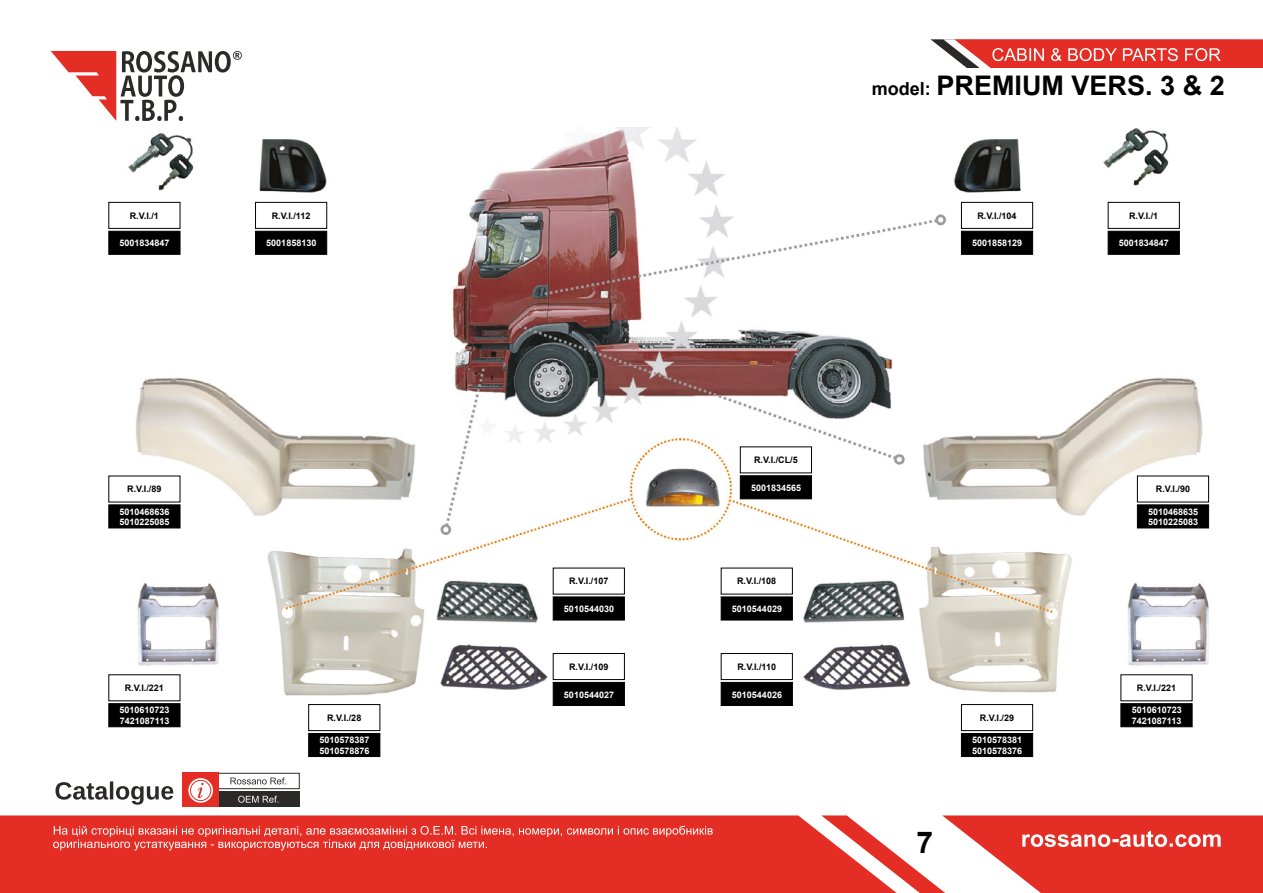
<style>
.page{position:relative;width:1263px;height:893px;background:#fff}
.page>*{position:absolute;margin:0;border:0;box-sizing:border-box;transform-origin:0 0}
.t1{font:700 30px "Arial";color:#000}
.t2{font:700 27px "Arial";color:#000}
.t3{font:700 9px/10.8px "Arial";color:#fff}
.t4{font:700 9px "Arial";color:#000}
.s1{font-size:18px}
</style>
<div class="page">
<svg style="left:0;top:815px;width:1263px;height:78px;background:#e7463e"></svg>
<svg style="left:51px;top:51px;width:191px;height:70px"></svg>
<svg style="left:55px;top:781px;width:118px;height:24px"></svg>
<svg style="left:930px;top:39px;width:333px;height:29px;background:#e1544d"></svg>
<svg style="left:1022px;top:830px;width:199px;height:17px"></svg>
<svg style="left:53px;top:826px;width:660px;height:24px;background:#e84e46"></svg>
<svg style="left:230px;top:777px;width:56px;height:7px"></svg>
<div style="left:217px;top:773px;width:83px;height:16px;border:1px solid #2b2a29"></div>
<div style="left:217px;top:791px;width:83px;height:16px;background:#2b2a29"></div>
<svg style="left:238px;top:796px;width:40px;height:7px"></svg>
<div style="left:182px;top:773px;width:36px;height:34px;background:#e42d24"></div>
<svg style="left:188px;top:778px;width:25px;height:25px"></svg>
<div style="left:191px;top:780px;width:20px;height:20px;background:#fefefe;border-radius:50%"></div>
<div style="left:190px;top:780px;width:21px;height:21px;border:1px solid #e42d24;border-radius:50%"></div>
<svg style="left:198px;top:783px;width:6px;height:15px"></svg>
<img style="left:121px;top:128px;width:1089px;height:581px">
<div style="left:108px;top:231px;width:72px;height:24px;background:#000;border:1px solid #000"></div>
<div style="left:108px;top:202px;width:72px;height:27px;background:#fff;border:1px solid #000"></div>
<div style="left:961px;top:231px;width:72px;height:24px;background:#000;border:1px solid #000"></div>
<div style="left:961px;top:202px;width:72px;height:27px;background:#fff;border:1px solid #000"></div>
<div style="left:255px;top:231px;width:72px;height:24px;background:#000;border:1px solid #000"></div>
<div style="left:255px;top:202px;width:72px;height:27px;background:#fff;border:1px solid #000"></div>
<div style="left:1108px;top:231px;width:72px;height:24px;background:#000;border:1px solid #000"></div>
<div style="left:1108px;top:202px;width:72px;height:27px;background:#fff;border:1px solid #000"></div>
<div style="left:108px;top:504px;width:72px;height:24px;background:#000;border:1px solid #000"></div>
<div style="left:108px;top:476px;width:72px;height:26px;background:#fff"></div>
<div style="left:1137px;top:504px;width:72px;height:24px;background:#000;border:1px solid #000"></div>
<div style="left:1137px;top:476px;width:72px;height:26px;background:#fff"></div>
<div style="left:308px;top:733px;width:72px;height:24px;background:#000"></div>
<div style="left:308px;top:704px;width:72px;height:27px;background:#fff;border:1px solid #000"></div>
<div style="left:553px;top:596px;width:72px;height:24px;background:#000;border:1px solid #000"></div>
<div style="left:553px;top:568px;width:72px;height:26px;background:#fff"></div>
<div style="left:721px;top:596px;width:72px;height:24px;background:#000;border:1px solid #000"></div>
<div style="left:721px;top:568px;width:72px;height:26px;background:#fff"></div>
<div style="left:740px;top:475px;width:72px;height:24px;background:#000;border:1px solid #000"></div>
<div style="left:740px;top:446px;width:72px;height:27px;background:#fff"></div>
<div style="left:553px;top:682px;width:72px;height:24px;background:#000;border:1px solid #000"></div>
<div style="left:553px;top:653px;width:72px;height:27px;background:#fff;border:1px solid #000"></div>
<div style="left:721px;top:682px;width:72px;height:24px;background:#000;border:1px solid #000"></div>
<div style="left:721px;top:653px;width:72px;height:27px;background:#fff;border:1px solid #000"></div>
<div style="left:961px;top:733px;width:72px;height:24px;background:#000"></div>
<div style="left:961px;top:704px;width:72px;height:27px;background:#fff;border:1px solid #000"></div>
<div style="left:1120px;top:703px;width:72px;height:24px;background:#000;border:1px solid #000"></div>
<div style="left:1120px;top:674px;width:72px;height:27px;background:#fff"></div>
<div style="left:108px;top:703px;width:72px;height:24px;background:#000;border:1px solid #000"></div>
<div style="left:108px;top:674px;width:72px;height:27px;background:#fff"></div>
<h2 class="t2" style="left:872px;top:67px;width:354px"><span class="s1">model:</span> PREMIUM VERS. 3 &amp; 2</h2>
<p class="t4" style="left:130px;top:210px;width:31px">R.V.I./1</p>
<p class="t4" style="left:272px;top:210px;width:40px">R.V.I./112</p>
<p class="t4" style="left:977px;top:210px;width:41px">R.V.I./104</p>
<p class="t4" style="left:1129px;top:210px;width:31px">R.V.I./1</p>
<p class="t3" style="left:120px;top:238px;width:52px">5001834847</p>
<p class="t3" style="left:266px;top:238px;width:52px">5001858130</p>
<p class="t3" style="left:972px;top:238px;width:52px">5001858129</p>
<p class="t3" style="left:1119px;top:238px;width:52px">5001834847</p>
<p class="t4" style="left:754px;top:454px;width:45px">R.V.I./CL/5</p>
<p class="t4" style="left:127px;top:483px;width:36px">R.V.I./89</p>
<p class="t3" style="left:751px;top:483px;width:52px">5001834565</p>
<p class="t4" style="left:1156px;top:483px;width:36px">R.V.I./90</p>
<p class="t3" style="left:120px;top:506px;width:52px">5010468636<br>5010225085</p>
<p class="t3" style="left:1148px;top:506px;width:52px">5010468635<br>5010225083</p>
<p class="t4" style="left:569px;top:575px;width:41px">R.V.I./107</p>
<p class="t4" style="left:737px;top:575px;width:41px">R.V.I./108</p>
<p class="t3" style="left:564px;top:604px;width:52px">5010544030</p>
<p class="t3" style="left:732px;top:604px;width:52px">5010544029</p>
<p class="t4" style="left:569px;top:661px;width:41px">R.V.I./109</p>
<p class="t4" style="left:737px;top:661px;width:40px">R.V.I./110</p>
<p class="t4" style="left:125px;top:682px;width:41px">R.V.I./221</p>
<p class="t3" style="left:564px;top:689px;width:52px">5010544027</p>
<p class="t3" style="left:732px;top:689px;width:52px">5010544026</p>
<p class="t4" style="left:1137px;top:682px;width:41px">R.V.I./221</p>
<p class="t3" style="left:120px;top:705px;width:52px">5010610723<br>7421087113</p>
<p class="t4" style="left:327px;top:712px;width:36px">R.V.I./28</p>
<p class="t4" style="left:980px;top:712px;width:36px">R.V.I./29</p>
<p class="t3" style="left:1132px;top:705px;width:52px">5010610723<br>7421087113</p>
<p class="t3" style="left:319px;top:735px;width:52px">5010578387<br>5010578876</p>
<p class="t3" style="left:972px;top:735px;width:52px">5010578381<br>5010578376</p>
<h1 class="t1" style="left:916px;top:823px;width:18px">7</h1>
</div>
